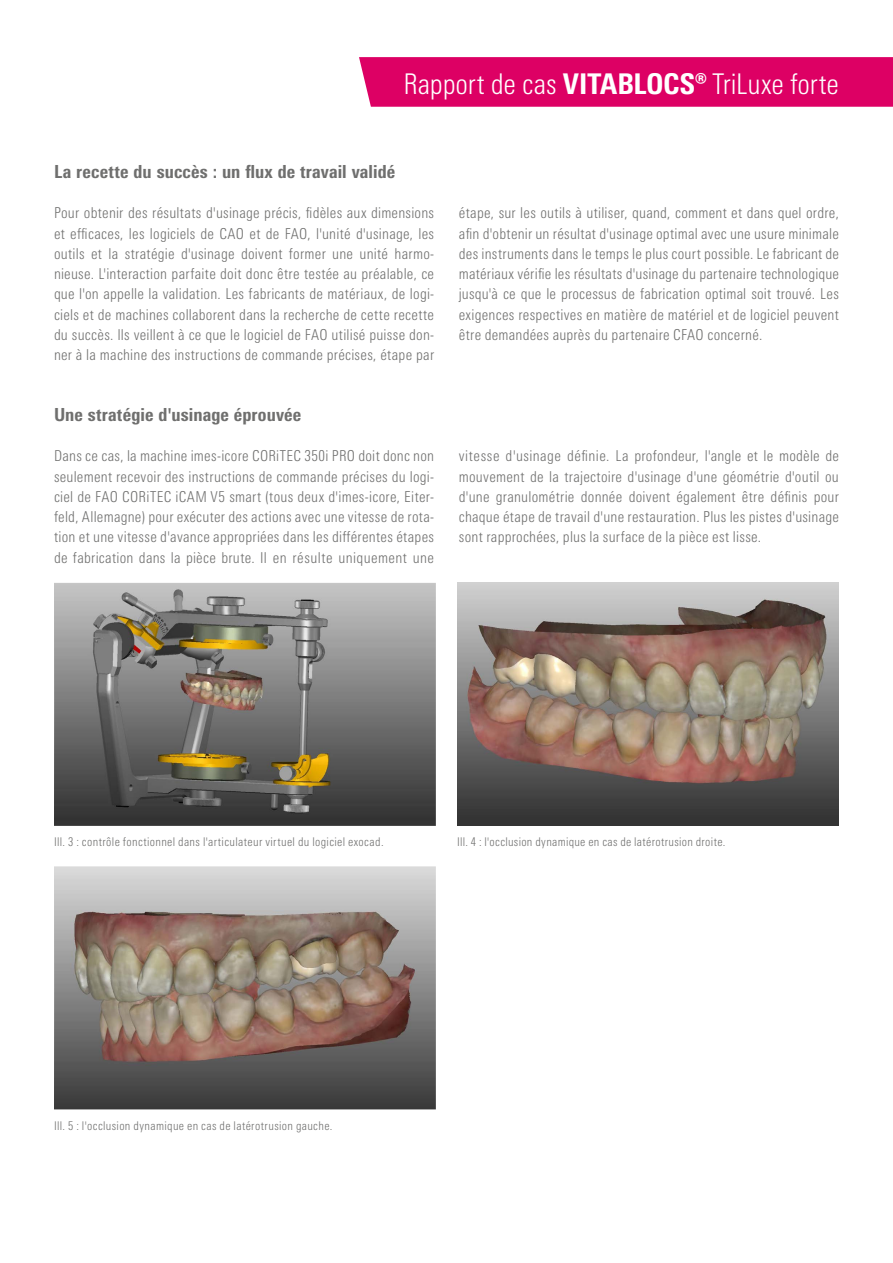
<style>
.page{position:relative;width:893px;height:1263px;background:#fff}
.page>*{position:absolute;margin:0;border:0;box-sizing:border-box;transform-origin:0 0}
.t1{font:300 condensed 28.5px "Univers Next Pro";letter-spacing:-.005em;color:#fff}
.t2{font:800 condensed 18px "Univers Next Pro";letter-spacing:.01em;color:#6f6f6e}
.t3{font:300 condensed 15px/20.2px "Univers Next Pro";letter-spacing:.02em;color:#6f6f6e;text-align:justify}
.t4{font:300 condensed 12px "Univers Next Pro";letter-spacing:.03em;color:#6f6f6e}
.s1{font-weight:800}
</style>
<div class="page">
<img style="left:457px;top:583px;width:382px;height:243px">
<img style="left:54px;top:583px;width:382px;height:243px">
<img style="left:54px;top:866px;width:382px;height:243px">
<div style="left:359px;top:57px;width:534px;height:50px;background:#dd0064"></div>
<h1 class="t1" style="left:403px;top:67px;width:437px">Rapport de cas <span class="s1">VITABLOCS®</span> TriLuxe forte</h1>
<p class="t2" style="left:54px;top:161px;width:343px">La recette du succès : un flux de travail validé</p>
<p class="t3" style="left:54px;top:203px;width:382px">Pour obtenir des résultats d'usinage précis, fidèles aux dimensions et efficaces, les logiciels de CAO et de FAO, l'unité d'usinage, les outils et la stratégie d'usinage doivent former une unité harmo&shy;nieuse. L'interaction parfaite doit donc être testée au préalable, ce que l'on appelle la validation. Les fabricants de matériaux, de logi&shy;ciels et de machines collaborent dans la recherche de cette recette du succès. Ils veillent à ce que le logiciel de FAO utilisé puisse don&shy;ner à la machine des instructions de commande précises, étape par</p>
<p class="t3" style="left:459px;top:203px;width:382px">étape, sur les outils à utiliser, quand, comment et dans quel ordre, afin d'obtenir un résultat d'usinage optimal avec une usure minimale des instruments dans le temps le plus court possible. Le fabricant de matériaux vérifie les résultats d'usinage du partenaire technologique jusqu'à ce que le processus de fabrication optimal soit trouvé. Les exigences respectives en matière de matériel et de logiciel peuvent être demandées auprès du partenaire CFAO concerné.</p>
<p class="t2" style="left:54px;top:404px;width:249px">Une stratégie d'usinage éprouvée</p>
<p class="t3" style="left:54px;top:446px;width:382px">Dans ce cas, la machine imes-icore CORiTEC 350i PRO doit donc non seulement recevoir des instructions de commande précises du logi&shy;ciel de FAO CORiTEC iCAM V5 smart (tous deux d'imes-icore, Eiter&shy;feld, Allemagne) pour exécuter des actions avec une vitesse de rota&shy;tion et une vitesse d'avance appropriées dans les différentes étapes de fabrication dans la pièce brute. Il en résulte uniquement une</p>
<p class="t3" style="left:459px;top:446px;width:382px">vitesse d'usinage définie. La profondeur, l'angle et le modèle de mouvement de la trajectoire d'usinage d'une géométrie d'outil ou d'une granulométrie donnée doivent également être définis pour chaque étape de travail d'une restauration. Plus les pistes d'usinage sont rapprochées, plus la surface de la pièce est lisse.</p>
<p class="t4" style="left:54px;top:835px;width:331px">Ill. 3 : contrôle fonctionnel dans l'articulateur virtuel du logiciel exocad.</p>
<p class="t4" style="left:457px;top:835px;width:270px">Ill. 4 : l'occlusion dynamique en cas de latérotrusion droite.</p>
<p class="t4" style="left:54px;top:1118px;width:280px">Ill. 5 : l'occlusion dynamique en cas de latérotrusion gauche.</p>
</div>
